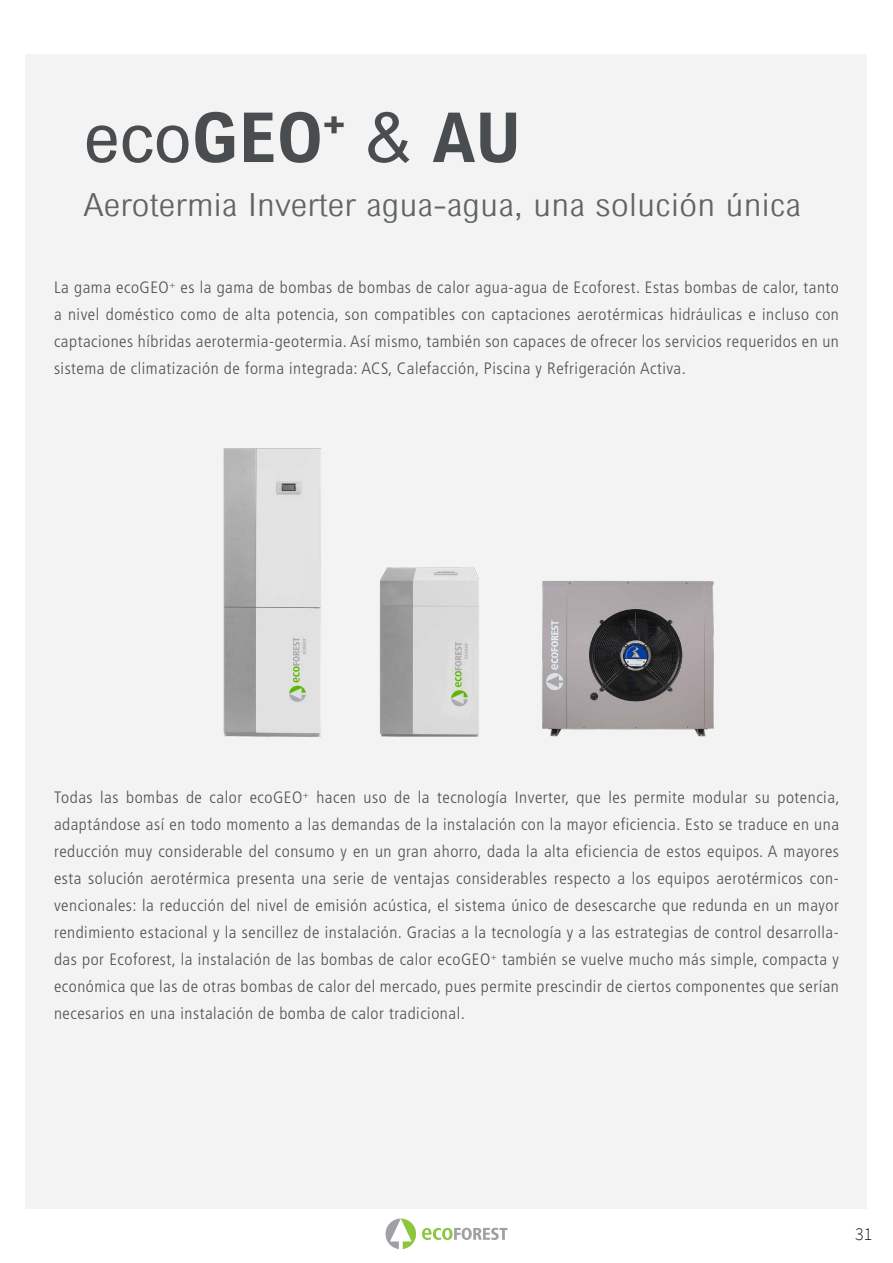
<style>
.page{position:relative;width:893px;height:1263px;background:#fff}
.page>*{position:absolute;margin:0;border:0;box-sizing:border-box;transform-origin:0 0}
.texto{font:700 69px "Arial Nova Cond";color:#4a4d4f;scale:1.1 1}
.texto-2{font:300 31.8px "Arial Nova Cond";letter-spacing:.01em;color:#606465;scale:1.24 1}
.t1{font:300 18px "Source Sans Pro";color:#231f20}
.t2{font:300 condensed 16.5px/27px "Frutiger LT Std";letter-spacing:.03em;color:#4f5252;text-align:justify;scale:1.05 1}
.s1{font-weight:400}
</style>
<div class="page">
<div style="left:26px;top:54px;width:841px;height:1155px;background:#f3f3f3"></div>
<svg style="left:386px;top:1218px;width:30px;height:31px"></svg>
<svg style="left:422px;top:1228px;width:85px;height:12px"></svg>
<img style="left:542px;top:581px;width:172px;height:156px">
<img style="left:379px;top:567px;width:100px;height:170px">
<img style="left:223px;top:448px;width:98px;height:289px">
<p class="texto" style="left:84px;top:94px;width:399px"><span class="s1">eco</span>GEO<sup>+</sup> <span class="s1">&amp;</span> AU</p>
<p class="texto-2" style="left:84px;top:185px;width:580px">Aerotermia Inverter agua-agua, una solución única</p>
<p class="t2" style="left:54px;top:274px;width:749px">La gama ecoGEO<sup>+</sup> es la gama de bombas de bombas de calor agua-agua de Ecoforest. Estas bombas de calor, tanto a nivel doméstico como de alta potencia, son compatibles con captaciones aerotérmicas hidráulicas e incluso con captaciones híbridas aerotermia-geotermia. Así mismo, también son capaces de ofrecer los servicios requeridos en un sistema de climatización de forma integrada: ACS, Calefacción, Piscina y Refrigeración Activa.</p>
<p class="t2" style="left:54px;top:784px;width:750px">Todas las bombas de calor ecoGEO<sup>+</sup> hacen uso de la tecnología Inverter, que les permite modular su potencia, adaptándose así en todo momento a las demandas de la instalación con la mayor eficiencia. Esto se traduce en una reducción muy considerable del consumo y en un gran ahorro, dada la alta eficiencia de estos equipos. A mayores esta solución aerotérmica presenta una serie de ventajas considerables respecto a los equipos aerotérmicos con&shy;vencionales: la reducción del nivel de emisión acústica, el sistema único de desescarche que redunda en un mayor rendimiento estacional y la sencillez de instalación. Gracias a la tecnología y a las estrategias de control desarrolla&shy;das por Ecoforest, la instalación de las bombas de calor ecoGEO<sup>+</sup> también se vuelve mucho más simple, compacta y económica que las de otras bombas de calor del mercado, pues permite prescindir de ciertos componentes que serían necesarios en una instalación de bomba de calor tradicional.</p>
<p class="t1" style="left:855px;top:1223px;width:19px">31</p>
</div>
